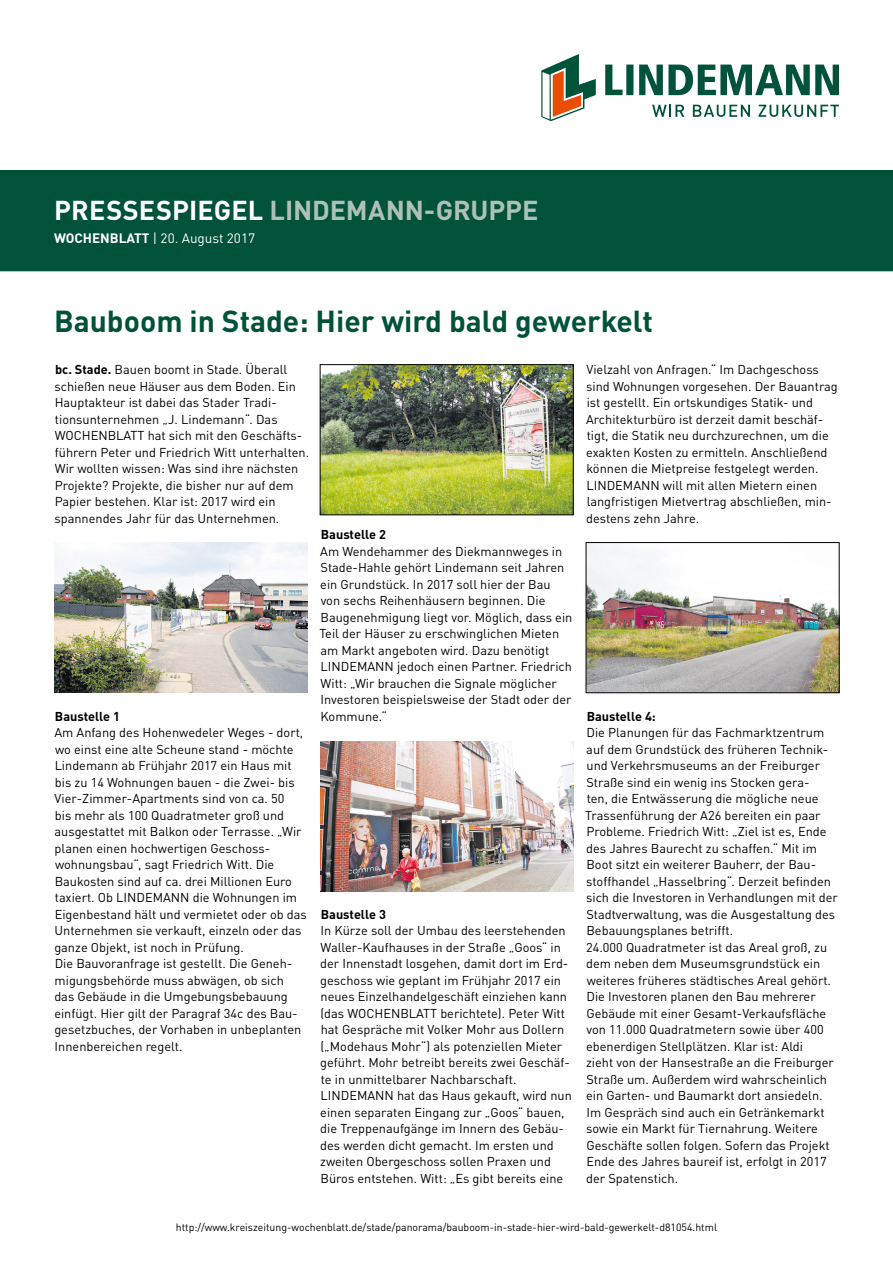
<style>
.page{position:relative;width:893px;height:1263px;background:#fff}
.page>*{position:absolute;margin:0;border:0;box-sizing:border-box;transform-origin:0 0}
.t1{font:700 30px "DINOT";color:#005239}
.t2{font:700 27px "DINOT";color:#afc1b7}
.t3{font:13.5px "DINOT";color:#fff}
.t4{font:12.75px/16.5px "DINOT";color:#000}
.t5{font:700 12.75px "DINOT";color:#000}
.t6{font:10.5px "DINOT";color:#000}
.s1{color:#fff}
.s2{font-weight:700}
</style>
<div class="page">
<div style="left:0;top:171px;width:893px;height:101px;background:#005239"></div>
<svg style="left:605px;top:65px;width:234px;height:30px"></svg>
<svg style="left:652px;top:105px;width:32px;height:12px"></svg>
<svg style="left:693px;top:105px;width:57px;height:12px"></svg>
<svg style="left:758px;top:105px;width:81px;height:12px"></svg>
<svg style="left:541px;top:54px;width:55px;height:67px"></svg>
<svg style="left:0;top:271px;width:893px;height:1px"></svg>
<img style="left:54px;top:543px;width:253px;height:150px">
<img style="left:322px;top:366px;width:249px;height:147px">
<div style="left:320px;top:364px;width:253px;height:151px;border:1px solid #000"></div>
<img style="left:320px;top:741px;width:253px;height:150px">
<img style="left:588px;top:544px;width:249px;height:147px">
<div style="left:586px;top:542px;width:253px;height:151px;border:1px solid #000"></div>
<h2 class="t2" style="left:54px;top:193px;width:482px"><span class="s1">Pressespiegel</span> LINDEMANN-GRUPPE</h2>
<p class="t3" style="left:54px;top:229px;width:203px"><span class="s2">WOCHENBLATT</span> | 20. August 2017</p>
<h1 class="t1" style="left:54px;top:302px;width:601px">Bauboom in Stade: Hier wird bald gewerkelt</h1>
<p class="t4" style="left:54px;top:361px;width:256px"><span class="s2">bc. Stade.</span> Bauen boomt in Stade. Überall schießen neue Häuser aus dem Boden. Ein Hauptakteur ist dabei das Stader Tradi&shy;tionsunternehmen „J. Lindemann“. Das WOCHENBLATT hat sich mit den Geschäfts&shy;führern Peter und Friedrich Witt unterhalten.<br>Wir wollten wissen: Was sind ihre nächsten Projekte? Projekte, die bisher nur auf dem Papier bestehen. Klar ist: 2017 wird ein spannendes Jahr für das Unternehmen.</p>
<p class="t5" style="left:55px;top:708px;width:67px">Baustelle 1</p>
<p class="t4" style="left:54px;top:724px;width:254px">Am Anfang des Hohenwedeler Weges - dort, wo einst eine alte Scheune stand - möchte Lindemann ab Frühjahr 2017 ein Haus mit bis zu 14 Wohnungen bauen - die Zwei- bis Vier-Zimmer-Apartments sind von ca. 50<br>bis mehr als 100 Quadratmeter groß und ausgestattet mit Balkon oder Terrasse. „Wir planen einen hochwertigen Geschoss&shy;wohnungsbau“, sagt Friedrich Witt. Die Baukosten sind auf ca. drei Millionen Euro taxiert. Ob LINDEMANN die Wohnungen im Eigenbestand hält und vermietet oder ob das Unternehmen sie verkauft, einzeln oder das ganze Objekt, ist noch in Prüfung.<br>Die Bauvoranfrage ist gestellt. Die Geneh&shy;migungsbehörde muss abwägen, ob sich<br>das Gebäude in die Umgebungsbebauung einfügt. Hier gilt der Paragraf 34c des Bau&shy;gesetzbuches, der Vorhaben in unbeplanten Innenbereichen regelt.</p>
<p class="t5" style="left:321px;top:526px;width:67px">Baustelle 2</p>
<p class="t4" style="left:319px;top:543px;width:255px">Am Wendehammer des Diekmannweges in Stade-Hahle gehört Lindemann seit Jahren ein Grundstück. In 2017 soll hier der Bau<br>von sechs Reihenhäusern beginnen. Die Baugenehmigung liegt vor. Möglich, dass ein Teil der Häuser zu erschwinglichen Mieten am Markt angeboten wird. Dazu benötigt LINDEMANN jedoch einen Partner. Friedrich Witt: „Wir brauchen die Signale möglicher Investoren beispielsweise der Stadt oder der Kommune.“</p>
<p class="t5" style="left:321px;top:906px;width:67px">Baustelle 3</p>
<p class="t4" style="left:320px;top:922px;width:253px">In Kürze soll der Umbau des leerstehenden Waller-Kaufhauses in der Straße „Goos“ in der Innenstadt losgehen, damit dort im Erd&shy;geschoss wie geplant im Frühjahr 2017 ein neues Einzelhandelgeschäft einziehen kann (das WOCHENBLATT berichtete). Peter Witt hat Gespräche mit Volker Mohr aus Dollern („Modehaus Mohr“) als potenziellen Mieter geführt. Mohr betreibt bereits zwei Geschäf&shy;te in unmittelbarer Nachbarschaft.<br>LINDEMANN hat das Haus gekauft, wird nun einen separaten Eingang zur „Goos“ bauen, die Treppenaufgänge im Innern des Gebäu&shy;des werden dicht gemacht. Im ersten und zweiten Obergeschoss sollen Praxen und Büros entstehen. Witt: „Es gibt bereits eine</p>
<p class="t4" style="left:586px;top:361px;width:253px">Vielzahl von Anfragen.“ Im Dachgeschoss sind Wohnungen vorgesehen. Der Bauantrag ist gestellt. Ein ortskundiges Statik- und Architekturbüro ist derzeit damit beschäf&shy;tigt, die Statik neu durchzurechnen, um die exakten Kosten zu ermitteln. Anschließend können die Mietpreise festgelegt werden.<br>LINDEMANN will mit allen Mietern einen langfristigen Mietvertrag abschließen, min&shy;destens zehn Jahre.</p>
<p class="t5" style="left:587px;top:708px;width:71px">Baustelle 4:</p>
<p class="t4" style="left:585px;top:724px;width:254px">Die Planungen für das Fachmarktzentrum auf dem Grundstück des früheren Technik&shy;und Verkehrsmuseums an der Freiburger Straße sind ein wenig ins Stocken gera-<br>ten, die Entwässerung die mögliche neue Trassenführung der A26 bereiten ein paar Probleme. Friedrich Witt: „Ziel ist es, Ende des Jahres Baurecht zu schaffen.“ Mit im Boot sitzt ein weiterer Bauherr, der Bau&shy;stoffhandel „Hasselbring“. Derzeit befinden sich die Investoren in Verhandlungen mit der Stadtverwaltung, was die Ausgestaltung des Bebauungsplanes betrifft.<br>24.000 Quadratmeter ist das Areal groß, zu dem neben dem Museumsgrundstück ein weiteres früheres städtisches Areal gehört.<br>Die Investoren planen den Bau mehrerer Gebäude mit einer Gesamt-Verkaufsfläche von 11.000 Quadratmetern sowie über 400 ebenerdigen Stellplätzen. Klar ist: Aldi<br>zieht von der Hansestraße an die Freiburger Straße um. Außerdem wird wahrscheinlich ein Garten- und Baumarkt dort ansiedeln.<br>Im Gespräch sind auch ein Getränkemarkt sowie ein Markt für Tiernahrung. Weitere Geschäfte sollen folgen. Sofern das Projekt Ende des Jahres baureif ist, erfolgt in 2017 der Spatenstich.</p>
<p class="t6" style="left:176px;top:1220px;width:543px">http://www.kreiszeitung-wochenblatt.de/stade/panorama/bauboom-in-stade-hier-wird-bald-gewerkelt-d81054.html</p>
</div>
